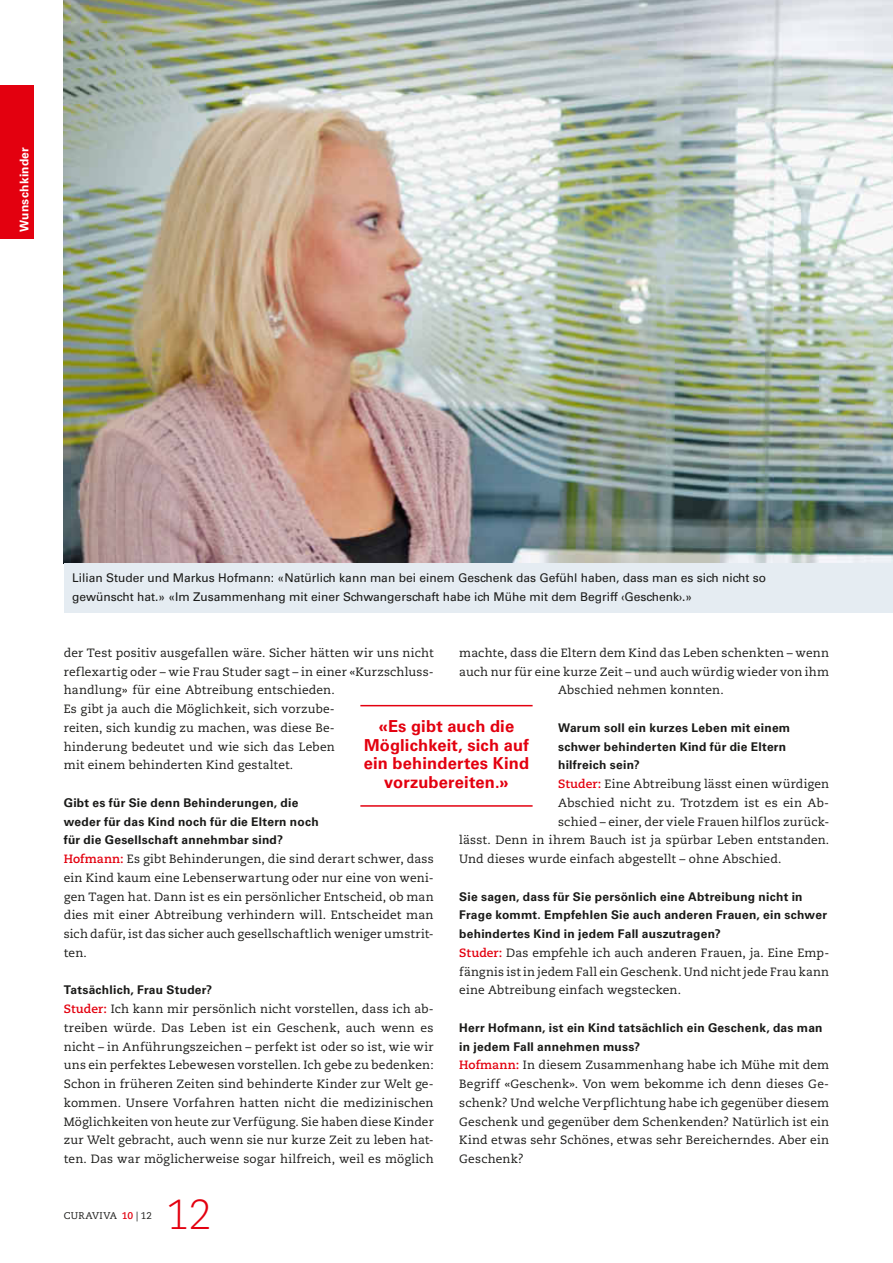
<style>
.page{position:relative;width:893px;height:1263px;background:#fff}
.page>*{position:absolute;margin:0;border:0;box-sizing:border-box;transform-origin:0 0}
.t1{font:300 42px "Caecilia LT Std";color:#e3000f}
.t2{font:700 16.5px/18.8px "Univers LT Std";letter-spacing:.01em;color:#e3000f;text-align:center}
.t3{font:12px/18.8px "Caecilia LT Std";letter-spacing:.015em;color:#1a1a18;text-align:justify}
.t4{font:700 12px/18.8px "Univers LT Std";letter-spacing:.02em;color:#1a1a18}
.t5{font:12px/18.8px "Univers LT Std";color:#1a1a18}
.t6{font:700 12px "Univers LT Std";letter-spacing:.025em;color:#fff}
.t7{font:9.75px "Caecilia LT Std";letter-spacing:.035em;color:#1a1a18}
.s1{font-weight:700;color:#e3000f}
</style>
<div class="page">
<div style="left:0;top:85px;width:34px;height:153px;background:#e3000f"></div>
<img style="left:64px;top:0;width:829px;height:563px">
<hr style="left:360px;top:705px;width:173px;height:1px;background:#e3000f">
<hr style="left:360px;top:805px;width:173px;height:2px;background:#e3000f">
<div style="left:64px;top:563px;width:829px;height:49px;background:#e5ecf2"></div>
<p class="t6" style="left:17px;top:232px;width:86px;rotate:-90deg">Wunschkinder</p>
<p class="t5" style="left:72px;top:568px;width:695px">Lilian Studer und Markus Hofmann: «Natürlich kann man bei einem Geschenk das Gefühl haben, dass man es sich nicht so gewünscht hat.» «Im Zusammenhang mit einer Schwangerschaft habe ich Mühe mit dem Begriff ‹Geschenk›.»</p>
<p class="t3" style="left:64px;top:644px;width:371px;text-align:left">der Test positiv ausgefallen wäre. Sicher hätten wir uns nicht reflexartig oder – wie Frau Studer sagt – in einer «Kurzschluss&shy;handlung» für eine Abtreibung entschieden.<br>Es gibt ja auch die Möglichkeit, sich vorzube-<br>reiten, sich kundig zu machen, was diese Be-<br>hinderung bedeutet und wie sich das Leben<br>mit einem behinderten Kind gestaltet.</p>
<p class="t4" style="left:64px;top:793px;width:256px">Gibt es für Sie denn Behinderungen, die weder für das Kind noch für die Eltern noch für die Gesellschaft annehmbar sind?</p>
<p class="t3" style="left:64px;top:850px;width:371px"><span class="s1">Hofmann:</span> Es gibt Behinderungen, die sind derart schwer, dass ein Kind kaum eine Lebenserwartung oder nur eine von weni&shy;gen Tagen hat. Dann ist es ein persönlicher Entscheid, ob man dies mit einer Abtreibung verhindern will. Entscheidet man sich dafür, ist das sicher auch gesellschaftlich weniger umstrit&shy;ten.</p>
<p class="t4" style="left:64px;top:981px;width:150px">Tatsächlich, Frau Studer?</p>
<p class="t3" style="left:64px;top:1000px;width:371px"><span class="s1">Studer:</span> Ich kann mir persönlich nicht vorstellen, dass ich ab&shy;treiben würde. Das Leben ist ein Geschenk, auch wenn es nicht – in Anführungszeichen – perfekt ist oder so ist, wie wir uns ein perfektes Lebewesen vorstellen. Ich gebe zu bedenken:<br>Schon in früheren Zeiten sind behinderte Kinder zur Welt ge&shy;kommen. Unsere Vorfahren hatten nicht die medizinischen Möglichkeiten von heute zur Verfügung. Sie haben diese Kinder zur Welt gebracht, auch wenn sie nur kurze Zeit zu leben hat&shy;ten. Das war möglicherweise sogar hilfreich, weil es möglich</p>
<p class="t3" style="left:459px;top:644px;width:371px;text-align:center">machte, dass die Eltern dem Kind das Leben schenkten – wenn auch nur für eine kurze Zeit – und auch würdig wieder von ihm<br>Abschied nehmen konnten.</p>
<p class="t4" style="left:558px;top:718px;width:234px">Warum soll ein kurzes Leben mit einem schwer behinderten Kind für die Eltern hilfreich sein?</p>
<p class="t3" style="left:558px;top:775px;width:273px"><span class="s1">Studer:</span> Eine Abtreibung lässt einen würdigen</p>
<p class="t3" style="left:558px;top:794px;width:273px">Abschied nicht zu. Trotzdem ist es ein Ab-</p>
<p class="t3" style="left:558px;top:812px;width:273px">schied – einer, der viele Frauen hilflos zurück-</p>
<p class="t3" style="left:459px;top:831px;width:371px">lässt. Denn in ihrem Bauch ist ja spürbar Leben entstanden.</p>
<p class="t3" style="left:459px;top:850px;width:324px">Und dieses wurde einfach abgestellt – ohne Abschied.</p>
<p class="t4" style="left:459px;top:887px;width:369px">Sie sagen, dass für Sie persönlich eine Abtreibung nicht in<br>Frage kommt. Empfehlen Sie auch anderen Frauen, ein schwer behindertes Kind in jedem Fall auszutragen?</p>
<p class="t3" style="left:459px;top:943px;width:371px"><span class="s1">Studer:</span> Das empfehle ich auch anderen Frauen, ja. Eine Emp&shy;fängnis ist in jedem Fall ein Geschenk. Und nicht jede Frau kann eine Abtreibung einfach wegstecken.</p>
<p class="t4" style="left:459px;top:1018px;width:365px">Herr Hofmann, ist ein Kind tatsächlich ein Geschenk, das man in jedem Fall annehmen muss?</p>
<p class="t3" style="left:459px;top:1056px;width:371px"><span class="s1">Hofmann:</span> In diesem Zusammenhang habe ich Mühe mit dem Begriff «Geschenk». Von wem bekomme ich denn dieses Ge&shy;schenk? Und welche Verpflichtung habe ich gegenüber diesem Geschenk und gegenüber dem Schenkenden? Natürlich ist ein Kind etwas sehr Schönes, etwas sehr Bereicherndes. Aber ein Geschenk?</p>
<h2 class="t2" style="left:364px;top:717px;width:167px">«Es gibt auch die<br>Möglichkeit, sich auf ein behindertes Kind vorzubereiten.»</h2>
<p class="t7" style="left:64px;top:1210px;width:90px">CURAVIVA <span class="s1">10</span> | 12</p>
<h1 class="t1" style="left:166px;top:1191px;width:48px">12</h1>
</div>
